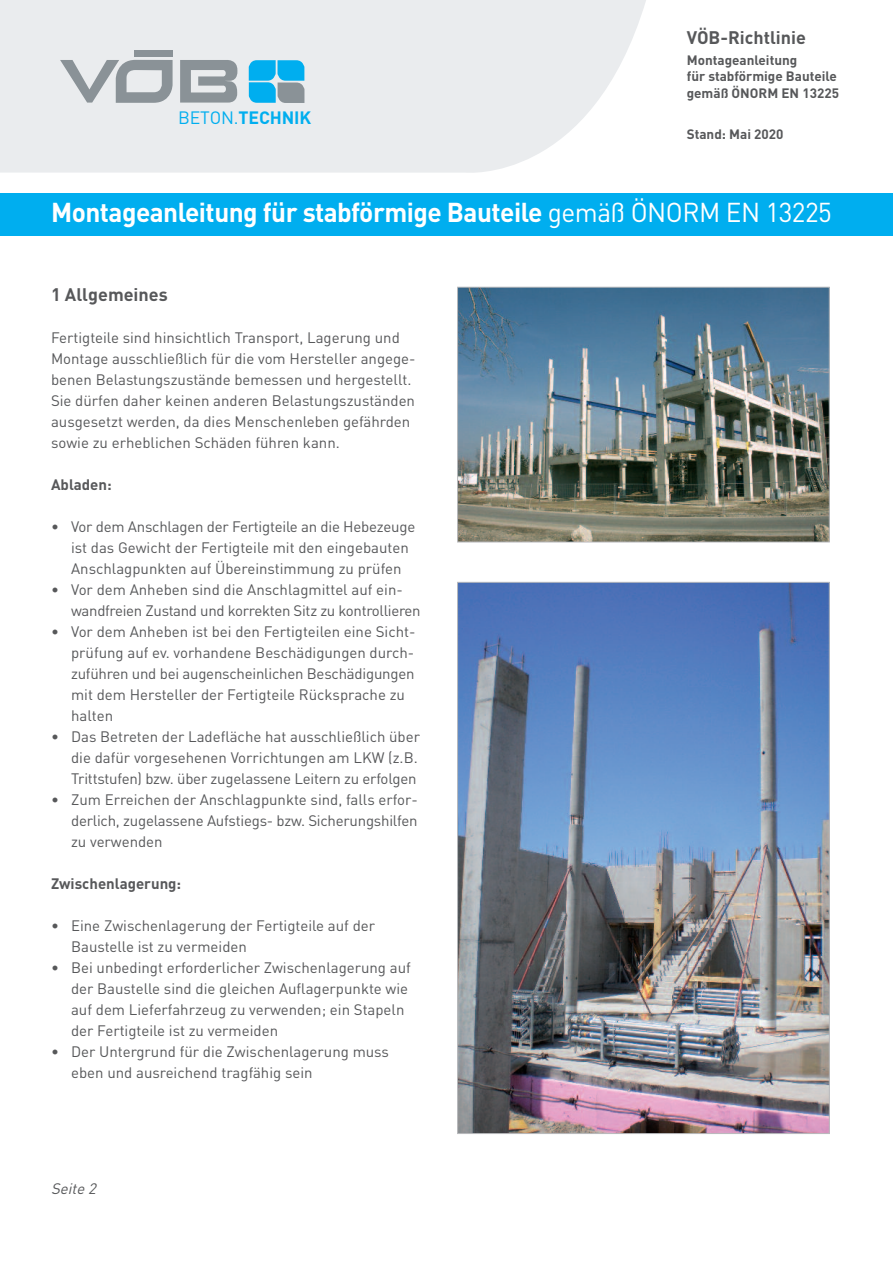
<style>
.page{position:relative;width:893px;height:1263px;background:#fff}
.page>*{position:absolute;margin:0;border:0;box-sizing:border-box;transform-origin:0 0}
.t1{font:700 27px "DINOT";letter-spacing:-.02em;color:#fff}
.t2{font:700 18px "DINOT";color:#57585a}
.t3{font:700 17.7px "DINOT";letter-spacing:-.01em;color:#00aeef}
.t4{font:15px/21px "DINOT";color:#57585a}
.t5{font:15px/21px "DINOT";letter-spacing:-.02em;color:#57585a}
.t6{font:700 15px "DINOT";color:#57585a}
.t7{font:italic 15px "DINOT";color:#57585a}
.t8{font:700 13.5px/16.5px "DINOT";color:#57585a}
.s1{font-weight:400}
</style>
<div class="page">
<svg style="left:0;top:0;width:646px;height:173px;background:#ebedef"></svg>
<div style="left:134px;top:51px;width:38px;height:6px;background:#8a9297"></div>
<svg style="left:180px;top:60px;width:59px;height:43px;background:#a4aaae"></svg>
<svg style="left:60px;top:60px;width:113px;height:43px;background:#babfc3"></svg>
<svg style="left:249px;top:60px;width:55px;height:43px;background:#3bafdb"></svg>
<div style="left:0;top:193px;width:893px;height:43px;background:#00aeef"></div>
<img style="left:459px;top:584px;width:368px;height:548px">
<img style="left:459px;top:289px;width:368px;height:251px">
<div style="left:457px;top:287px;width:372px;height:255px;border:1px solid #babbbe"></div>
<p class="t3" style="left:178px;top:111px;width:134px"><span class="s1">BETON.</span>TECHNIK</p>
<p class="t2" style="left:687px;top:31px;width:121px">VÖB-Richtlinie</p>
<p class="t8" style="left:687px;top:53px;width:154px">Montageanleitung<br>für stabförmige Bauteile gemäß ÖNORM EN 13225</p>
<p class="t8" style="left:687px;top:128px;width:98px">Stand: Mai 2020</p>
<h1 class="t1" style="left:51px;top:203px;width:782px">Montageanleitung für stabförmige Bauteile <span class="s1">gemäß ÖNORM EN 13225</span></h1>
<p class="t2" style="left:51px;top:288px;width:118px">1 Allgemeines</p>
<p class="t4" style="left:51px;top:329px;width:366px">Fertigteile sind hinsichtlich Transport, Lagerung und Montage ausschließlich für die vom Hersteller angege&shy;benen Belastungszustände bemessen und hergestellt.<br>Sie dürfen daher keinen anderen Belastungszuständen ausgesetzt werden, da dies Menschenleben gefährden sowie zu erheblichen Schäden führen kann.</p>
<p class="t6" style="left:51px;top:479px;width:62px">Abladen:</p>
<p class="t4" style="left:71px;top:518px;width:346px;text-indent:-20px">• Vor dem Anschlagen der Fertigteile an die Hebezeuge ist das Gewicht der Fertigteile mit den eingebauten<br>Anschlagpunkten auf Übereinstimmung zu prüfen</p>
<p class="t5" style="left:71px;top:581px;width:351px;text-indent:-20px">• Vor dem Anheben sind die Anschlagmittel auf ein&shy;wandfreien Zustand und korrekten Sitz zu kontrollieren</p>
<p class="t4" style="left:71px;top:623px;width:346px;text-indent:-20px">• Vor dem Anheben ist bei den Fertigteilen eine Sicht&shy;prüfung auf ev. vorhandene Beschädigungen durch&shy;zuführen und bei augenscheinlichen Beschädigungen mit dem Hersteller der Fertigteile Rücksprache zu halten</p>
<p class="t4" style="left:71px;top:728px;width:350px;text-indent:-20px">• Das Betreten der Ladefläche hat ausschließlich über die dafür vorgesehenen Vorrichtungen am LKW (z.B.<br>Trittstufen) bzw. über zugelassene Leitern zu erfolgen</p>
<p class="t4" style="left:71px;top:791px;width:348px;text-align:justify;text-indent:-20px">• Zum Erreichen der Anschlagpunkte sind, falls erfor&shy;derlich, zugelassene Aufstiegs- bzw. Sicherungshilfen zu verwenden</p>
<p class="t6" style="left:51px;top:878px;width:132px">Zwischenlagerung:</p>
<p class="t4" style="left:71px;top:917px;width:306px;text-indent:-20px">• Eine Zwischenlagerung der Fertigteile auf der<br>Baustelle ist zu vermeiden</p>
<p class="t4" style="left:71px;top:959px;width:341px;text-indent:-20px">• Bei unbedingt erforderlicher Zwischenlagerung auf der Baustelle sind die gleichen Auflagerpunkte wie auf dem Lieferfahrzeug zu verwenden; ein Stapeln der Fertigteile ist zu vermeiden</p>
<p class="t4" style="left:71px;top:1043px;width:319px;text-indent:-20px">• Der Untergrund für die Zwischenlagerung muss eben und ausreichend tragfähig sein</p>
<p class="t7" style="left:51px;top:1183px;width:49px">Seite 2</p>
</div>
